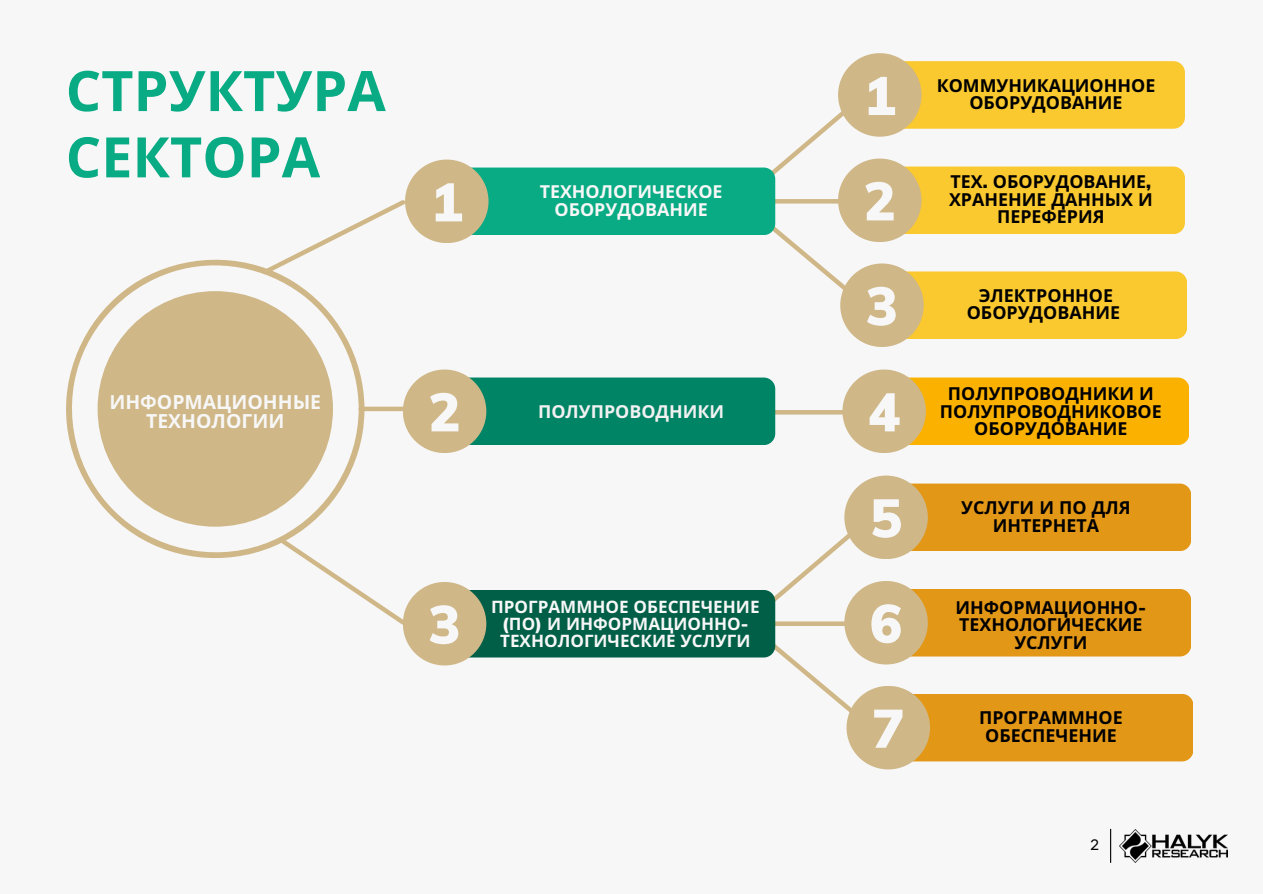
<style>
.page{position:relative;width:1263px;height:894px;background:#fff}
.page>*{position:absolute;margin:0;border:0;box-sizing:border-box;transform-origin:0 0}
.t1{font:700 55.8px/66.3px "Noto Sans";color:#08ab83}
.t2{font:900 53.55px "Muli";color:#f7f7f7}
.t3{font:700 19.5px/19.5px "Noto Sans";color:#f7f7f7;text-align:center}
.t4{font:700 17.85px/17.5px "Noto Sans";color:#000}
.t5{font:700 17.85px "Noto Sans";color:#f7f7f7}
.t6{font:700 17.85px "Noto Sans";color:#f1f1f1}
.t7{font:700 17.1px/16.8px "Noto Sans";color:#f7f7f7;text-align:center}
.t8{font:15px "ALS Hauss";color:#000}
.s1{font-family:"Muli";font-weight:900}
</style>
<div class="page">
<div style="left:0;top:0;width:1263px;height:893px;background:#f7f7f7"></div>
<svg style="left:284px;top:200px;width:125px;height:60px"></svg>
<div style="left:363px;top:406px;width:177px;height:5px;background:#cfb787"></div>
<svg style="left:304px;top:558px;width:102px;height:67px"></svg>
<svg style="left:66px;top:260px;width:298px;height:298px;fill:#cfb787"></svg>
<svg style="left:717px;top:523px;width:157px;height:189px"></svg>
<div style="left:424px;top:589px;width:351px;height:68px;background:#005f46;border-radius:11px"></div>
<div style="left:403px;top:581px;width:83px;height:84px;background:#cfb787;border-radius:50%"></div>
<div style="left:865px;top:588px;width:326px;height:68px;background:#e39717;border-radius:11px"></div>
<div style="left:844px;top:580px;width:84px;height:84px;background:#cfb787;border-radius:50%"></div>
<div style="left:865px;top:483px;width:326px;height:68px;background:#e39717;border-radius:11px"></div>
<div style="left:844px;top:475px;width:84px;height:84px;background:#cfb787;border-radius:50%"></div>
<div style="left:867px;top:693px;width:326px;height:68px;background:#e39717;border-radius:11px"></div>
<div style="left:846px;top:685px;width:84px;height:84px;background:#cfb787;border-radius:50%"></div>
<hr style="left:673px;top:410px;width:178px;height:4px;background:#cfb787">
<div style="left:424px;top:377px;width:351px;height:68px;background:#008466;border-radius:11px"></div>
<div style="left:403px;top:369px;width:83px;height:84px;background:#cfb787;border-radius:50%"></div>
<div style="left:863px;top:377px;width:326px;height:68px;background:#fbb100;border-radius:11px"></div>
<div style="left:842px;top:369px;width:84px;height:84px;background:#cfb787;border-radius:50%"></div>
<svg style="left:767px;top:101px;width:101px;height:198px"></svg>
<hr style="left:668px;top:199px;width:178px;height:4px;background:#cfb787">
<div style="left:426px;top:167px;width:349px;height:68px;background:#08ab83;border-radius:11px"></div>
<div style="left:405px;top:159px;width:83px;height:84px;background:#cfb787;border-radius:50%"></div>
<div style="left:859px;top:166px;width:326px;height:68px;background:#fac82f;border-radius:11px"></div>
<div style="left:838px;top:158px;width:83px;height:84px;background:#cfb787;border-radius:50%"></div>
<div style="left:859px;top:61px;width:326px;height:68px;background:#fac82f;border-radius:11px"></div>
<div style="left:838px;top:53px;width:83px;height:84px;background:#cfb787;border-radius:50%"></div>
<div style="left:861px;top:271px;width:326px;height:68px;background:#fac82f;border-radius:11px"></div>
<div style="left:840px;top:263px;width:84px;height:84px;background:#cfb787;border-radius:50%"></div>
<img style="left:1119px;top:829px;width:108px;height:33px">
<hr style="left:1110px;top:828px;width:1px;height:34px;background:#000">
<p class="t1" style="left:66px;top:56px;width:322px">СТРУКТУРА<br>СЕКТОРА</p>
<p class="t2" style="left:431px;top:167px;width:34px">1</p>
<p class="t5" style="left:540px;top:179px;width:184px">ТЕХНОЛОГИЧЕСКОЕ</p>
<p class="t5" style="left:554px;top:196px;width:155px">ОБОРУДОВАНИЕ</p>
<p class="t3" style="left:109px;top:391px;width:213px">ИНФОРМАЦИОННЫЕ<br>ТЕХНОЛОГИИ</p>
<p class="t2" style="left:428px;top:377px;width:34px">2</p>
<p class="t6" style="left:538px;top:398px;width:188px">ПОЛУПРОВОДНИКИ</p>
<p class="t2" style="left:429px;top:589px;width:34px">3</p>
<p class="t7" style="left:491px;top:597px;width:270px">ПРОГРАММНОЕ ОБЕСПЕЧЕНИЕ <span class="s1">(</span>ПО<span class="s1">)</span> И ИНФОРМАЦИОННО<span class="s1">-</span></p>
<p class="t7" style="left:500px;top:631px;width:252px">ТЕХНОЛОГИЧЕСКИЕ УСЛУГИ</p>
<p class="t2" style="left:864px;top:61px;width:34px">1</p>
<p class="t4" style="left:937px;top:76px;width:220px">КОММУНИКАЦИОННОЕ</p>
<p class="t4" style="left:969px;top:93px;width:155px">ОБОРУДОВАНИЕ</p>
<p class="t2" style="left:864px;top:166px;width:34px">2</p>
<p class="t4" style="left:949px;top:172px;width:205px">ТЕХ<span class="s1">.</span> ОБОРУДОВАНИЕ<span class="s1">,<br></span>ХРАНЕНИЕ ДАННЫХ И</p>
<p class="t4" style="left:997px;top:207px;width:109px">ПЕРЕФЕРИЯ</p>
<p class="t2" style="left:866px;top:271px;width:34px">3</p>
<p class="t4" style="left:979px;top:286px;width:136px">ЭЛЕКТРОННОЕ</p>
<p class="t4" style="left:967px;top:304px;width:155px">ОБОРУДОВАНИЕ</p>
<p class="t2" style="left:868px;top:377px;width:34px">4</p>
<p class="t4" style="left:940px;top:384px;width:223px;text-align:center">ПОЛУПРОВОДНИКИ И<br>ПОЛУПРОВОДНИКОВОЕ</p>
<p class="t4" style="left:974px;top:419px;width:155px">ОБОРУДОВАНИЕ</p>
<p class="t2" style="left:870px;top:483px;width:34px">5</p>
<p class="t4" style="left:961px;top:498px;width:171px">УСЛУГИ И ПО ДЛЯ</p>
<p class="t4" style="left:993px;top:515px;width:108px">ИНТЕРНЕТА</p>
<p class="t2" style="left:870px;top:588px;width:34px">6</p>
<p class="t4" style="left:956px;top:597px;width:192px">ИНФОРМАЦИОННО<span class="s1">-<br></span>ТЕХНОЛОГИЧЕСКИЕ</p>
<p class="t4" style="left:1014px;top:632px;width:75px">УСЛУГИ</p>
<p class="t2" style="left:872px;top:693px;width:34px">7</p>
<p class="t4" style="left:979px;top:708px;width:145px">ПРОГРАММНОЕ</p>
<p class="t4" style="left:985px;top:726px;width:133px">ОБЕСПЕЧЕНИЕ</p>
<p class="t8" style="left:1090px;top:835px;width:11px">2</p>
</div>
